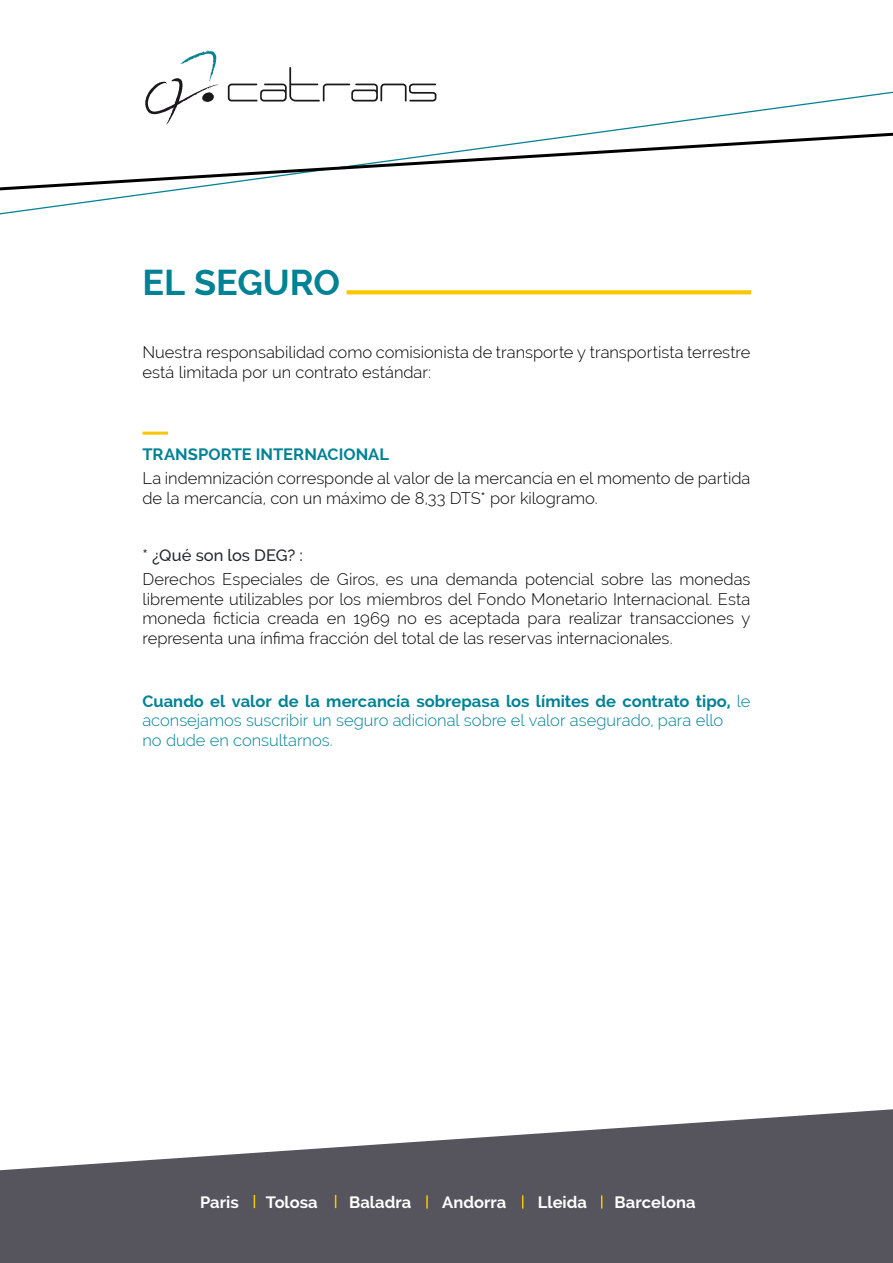
<style>
.page{position:relative;width:893px;height:1263px;background:#fff}
.page>*{position:absolute;margin:0;border:0;box-sizing:border-box;transform-origin:0 0}
.t1{font:700 36px "Raleway";color:#008295}
.t2{font:300 16.5px/19.8px "Raleway";color:#000}
.t3{font:300 16.5px/19.8px "Raleway";color:#008295}
.t4{font:700 16.5px "Raleway";color:#fff}
.t5{font:700 16.5px "Raleway";color:#008295}
.t6{font:500 16.5px "Raleway";color:#25272f}
.s1{font-weight:700}
</style>
<div class="page">
<svg style="left:228px;top:67px;width:208px;height:25px"></svg>
<svg style="left:149px;top:50px;width:70px;height:42px"></svg>
<hr style="left:142px;top:432px;width:26px;height:3px;background:#f9c701">
<svg style="left:0;top:92px;width:893px;height:122px"></svg>
<svg style="left:0;top:133px;width:893px;height:57px"></svg>
<svg style="left:347px;top:290px;width:404px;height:4px;background:#f9ca0f"></svg>
<svg style="left:0;top:1109px;width:893px;height:154px;fill:#56545c"></svg>
<svg style="left:254px;top:1195px;width:1px;height:13px"></svg>
<svg style="left:335px;top:1195px;width:1px;height:13px"></svg>
<svg style="left:426px;top:1195px;width:2px;height:13px"></svg>
<svg style="left:522px;top:1195px;width:1px;height:13px"></svg>
<svg style="left:601px;top:1195px;width:1px;height:13px"></svg>
<h1 class="t1" style="left:142px;top:262px;width:199px">EL SEGURO</h1>
<p class="t2" style="left:142px;top:343px;width:609px">Nuestra responsabilidad como comisionista de transporte y transportista terrestre está limitada por un contrato estándar:</p>
<p class="t5" style="left:142px;top:445px;width:248px">TRANSPORTE INTERNACIONAL</p>
<p class="t2" style="left:142px;top:469px;width:609px">La indemnización corresponde al valor de la mercancía en el momento de partida de la mercancía, con un máximo de 8,33 DTS* por kilogramo.</p>
<p class="t6" style="left:142px;top:545px;width:162px">* ¿Qué son los DEG? :</p>
<p class="t2" style="left:142px;top:569px;width:609px;text-align:justify">Derechos Especiales de Giros, es una demanda potencial sobre las monedas libremente utilizables por los miembros del Fondo Monetario Internacional. Esta moneda ficticia creada en 1969 no es aceptada para realizar transacciones y representa una ínfima fracción del total de las reservas internacionales.</p>
<p class="t3" style="left:142px;top:691px;width:609px"><span class="s1">Cuando el valor de la mercancía sobrepasa los límites de contrato tipo,</span> le aconsejamos suscribir un seguro adicional sobre el valor asegurado, para ello<br>no dude en consultarnos.</p>
<p class="t4" style="left:200px;top:1193px;width:40px">Paris</p>
<p class="t4" style="left:266px;top:1193px;width:53px">Tolosa</p>
<p class="t4" style="left:349px;top:1193px;width:64px">Baladra</p>
<p class="t4" style="left:442px;top:1193px;width:65px">Andorra</p>
<p class="t4" style="left:538px;top:1193px;width:51px">Lleida</p>
<p class="t4" style="left:615px;top:1193px;width:82px">Barcelona</p>
</div>
